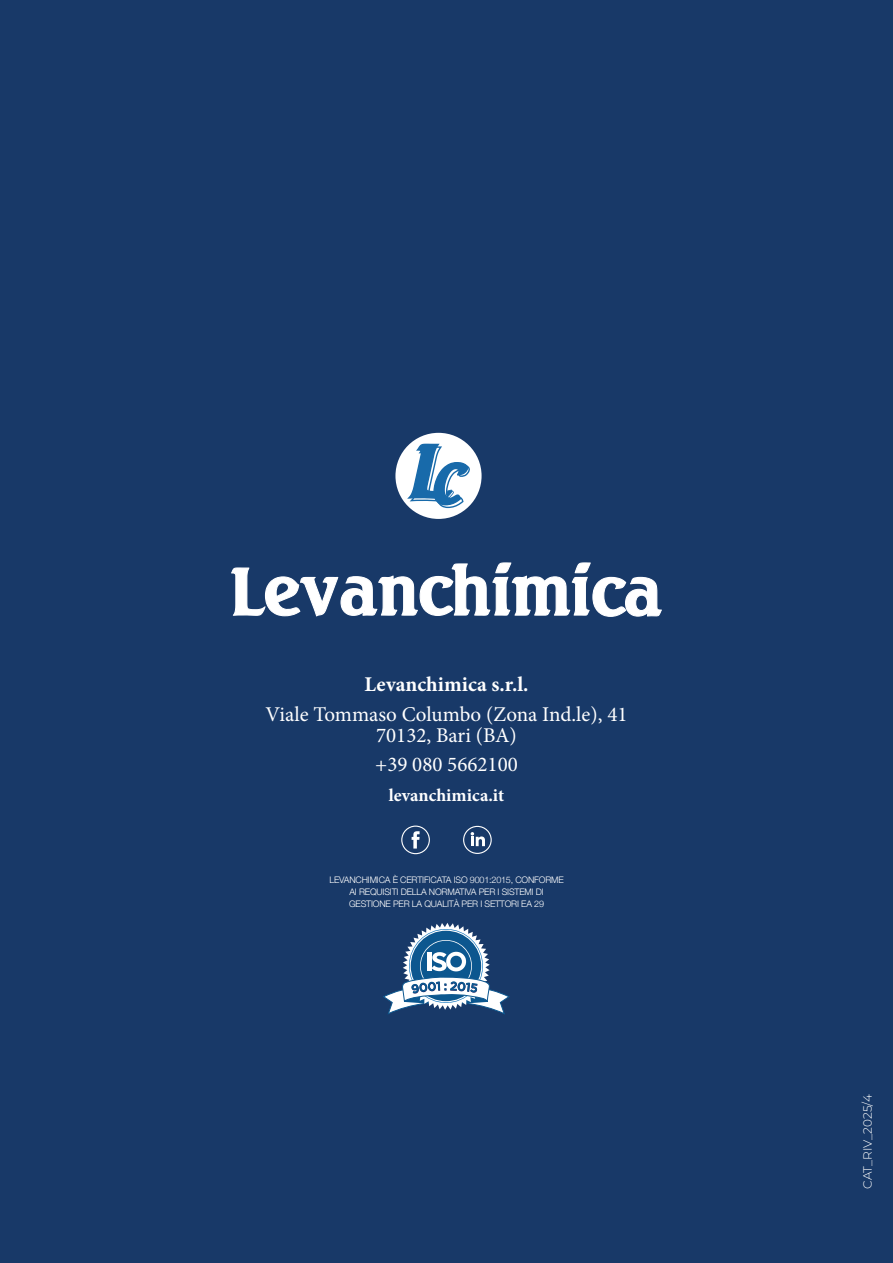
<style>
.page{position:relative;width:893px;height:1263px;background:#183968}
.page>*{position:absolute;margin:0;border:0;box-sizing:border-box;transform-origin:0 0}
.t1{font:21px/21px "Minion Pro";color:#fff;text-align:center}
.t2{font:700 21px "Minion Pro";color:#fff}
.t3{font:700 18px "Minion Pro";color:#fff}
.t4{font:100 12px "Montserrat";color:#fff}
.t5{font:300 9px/12px "Helvetica Neue";letter-spacing:-.02em;color:#fff;text-align:center}
</style>
<div class="page">
<svg style="left:231px;top:562px;width:431px;height:55px"></svg>
<div style="left:395px;top:433px;width:87px;height:86px;background:#fff;border-radius:50%"></div>
<svg style="left:407px;top:444px;width:64px;height:64px"></svg>
<div style="left:401px;top:825px;width:29px;height:29px;border:1px solid #fff;border-radius:50%"></div>
<svg style="left:412px;top:831px;width:8px;height:17px"></svg>
<div style="left:463px;top:826px;width:29px;height:28px;border:1px solid #fff;border-radius:50%"></div>
<svg style="left:471px;top:832px;width:14px;height:14px"></svg>
<svg style="left:383px;top:923px;width:126px;height:91px"></svg>
<h1 class="t2" style="left:364px;top:670px;width:166px">Levanchimica s.r.l.</h1>
<h1 class="t1" style="left:266px;top:704px;width:363px">Viale Tommaso Columbo (Zona Ind.le), 41<br>70132, Bari (BA)</h1>
<h1 class="t1" style="left:375px;top:754px;width:144px">+39 080 5662100</h1>
<h2 class="t3" style="left:389px;top:782px;width:117px">levanchimica.it</h2>
<p class="t5" style="left:329px;top:873px;width:236px">LEVANCHIMICA È CERTIFICATA ISO 9001:2015, CONFORME<br>AI REQUISITI DELLA NORMATIVA PER I SISTEMI DI<br>GESTIONE PER LA QUALITÀ PER I SETTORI EA 29</p>
<h3 class="t4" style="left:859px;top:1188px;width:96px;rotate:-90deg">CAT_RIV_2025/4</h3>
</div>
